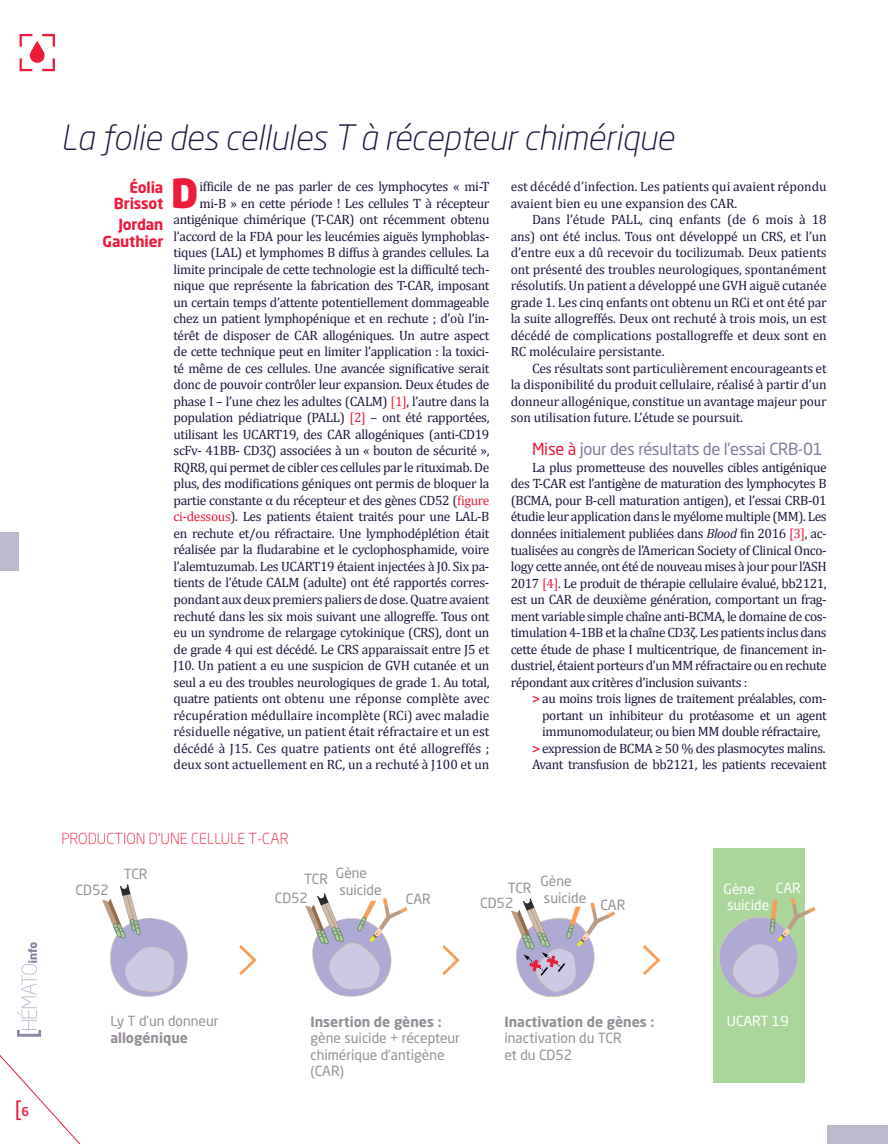
<style>
.page{position:relative;width:888px;height:1144px;background:#fff}
.page>*{position:absolute;margin:0;border:0;box-sizing:border-box;transform-origin:0 0}
.t1{font:900 39.6px "Neo Sans Std";color:#ed1a3a}
.t2{font:italic 300 34.5px "Neo Sans Std";letter-spacing:-.01em;color:#1e163c}
.t3{font:21px "Neo Sans Std";color:#ed1a3a}
.t4{font:16.5px "Neo Sans Std";letter-spacing:-.02em;color:#7f7e9a}
.t5{font:300 15px "Neo Sans Std";color:#ed1a3a}
.t6{font:700 15px/16.5px "Neo Sans Std";letter-spacing:-.01em;color:#ed1a3a;text-align:right}
.t7{font:13.8px/16.6px "Neo Sans Std";color:#968f98}
.t8{font:700 13.8px "Neo Sans Std";color:#968f98}
.t9{font:13.8px/16.6px "Neo Sans Std";color:#fff}
.t10{font:13.5px/16.5px "Cambria";letter-spacing:-.025em;color:#1e163c;text-align:justify}
.t11{font:13.5px/16.5px "Cambria";color:#1e163c}
.s1{color:#ed1a3a}
.s2{font-style:italic}
.s3{font-weight:700;color:#ed1a3a}
.s4{font-weight:500;font-size:12px}
</style>
<div class="page">
<div style="left:827px;top:1124px;width:61px;height:19px;background:#bcbbcd"></div>
<div style="left:0;top:531px;width:19px;height:39px;background:#bcbbcd"></div>
<div style="left:713px;top:848px;width:91px;height:234px;background:#aad59b"></div>
<svg style="left:239px;top:945px;width:18px;height:29px"></svg>
<svg style="left:442px;top:945px;width:18px;height:29px"></svg>
<svg style="left:643px;top:945px;width:17px;height:29px"></svg>
<svg style="left:719px;top:897px;width:96px;height:105px"></svg>
<svg style="left:305px;top:893px;width:103px;height:104px"></svg>
<svg style="left:511px;top:898px;width:104px;height:99px"></svg>
<svg style="left:20px;top:34px;width:35px;height:37px"></svg>
<svg style="left:0;top:884px;width:188px;height:260px"></svg>
<h2 class="t2" style="left:61px;top:117px;width:615px">La folie des cellules T à récepteur chimérique</h2>
<h1 class="t1" style="left:171px;top:167px;width:29px">D</h1>
<p class="t6" style="left:114px;top:178px;width:51px">Éolia<br>Brissot</p>
<p class="t6" style="left:102px;top:216px;width:62px">Jordan<br>Gauthier</p>
<p class="t10" style="left:174px;top:178px;width:317px;text-align:right">ifficile de ne pas parler de ces lymphocytes « mi-T mi-B » en cette période ! Les cellules T à récepteur antigénique chimérique (T-CAR) ont récemment obtenu l’accord de la FDA pour les leucémies aiguës lymphoblas&shy;tiques (LAL) et lymphomes B diffus à grandes cellules. La limite principale de cette technologie est la difficulté tech&shy;nique que représente la fabrication des T-CAR, imposant un certain temps d’attente potentiellement dommageable chez un patient lymphopénique et en rechute ; d’où l’in&shy;térêt de disposer de CAR allogéniques. Un autre aspect de cette technique peut en limiter l’application : la toxici&shy;té même de ces cellules. Une avancée significative serait donc de pouvoir contrôler leur expansion. Deux études de phase I – l’une chez les adultes (CALM) <span class="s1">[1]</span>, l’autre dans la population pédiatrique (PALL) <span class="s1">[2]</span> – ont été rapportées, utilisant les UCART19, des CAR allogéniques (anti-CD19 scFv- 41BB- CD3ζ) associées à un « bouton de sécurité », RQR8, qui permet de cibler ces cellules par le rituximab. De plus, des modifications géniques ont permis de bloquer la partie constante α du récepteur et des gènes CD52 (<span class="s1">figure ci-dessous</span>). Les patients étaient traités pour une LAL-B en rechute et/ou réfractaire. Une lymphodéplétion était réalisée par la fludarabine et le cyclophosphamide, voire l’alemtuzumab. Les UCART19 étaient injectées à J0. Six pa&shy;tients de l’étude CALM (adulte) ont été rapportés corres&shy;pondant aux deux premiers paliers de dose. Quatre avaient rechuté dans les six mois suivant une allogreffe. Tous ont eu un syndrome de relargage cytokinique (CRS), dont un de grade 4 qui est décédé. Le CRS apparaissait entre J5 et J10. Un patient a eu une suspicion de GVH cutanée et un seul a eu des troubles neurologiques de grade 1. Au total, quatre patients ont obtenu une réponse complète avec récupération médullaire incomplète (RCi) avec maladie résiduelle négative, un patient était réfractaire et un est décédé à J15. Ces quatre patients ont été allogreffés ; deux sont actuellement en RC, un a rechuté à J100 et un</p>
<p class="t11" style="left:511px;top:178px;width:317px">est décédé d’infection. Les patients qui avaient répondu avaient bien eu une expansion des CAR.</p>
<p class="t10" style="left:511px;top:211px;width:317px;text-indent:21px">Dans l’étude PALL, cinq enfants (de 6 mois à 18 ans) ont été inclus. Tous ont développé un CRS, et l’un d’entre eux a dû recevoir du tocilizumab. Deux patients ont présenté des troubles neurologiques, spontanément résolutifs. Un patient a développé une GVH aiguë cutanée grade 1. Les cinq enfants ont obtenu un RCi et ont été par la suite allogreffés. Deux ont rechuté à trois mois, un est décédé de complications postallogreffe et deux sont en RC moléculaire persistante.</p>
<p class="t10" style="left:511px;top:359px;width:317px;text-indent:21px">Ces résultats sont particulièrement encourageants et la disponibilité du produit cellulaire, réalisé à partir d’un donneur allogénique, constitue un avantage majeur pour son utilisation future. L’étude se poursuit.</p>
<p class="t4" style="left:532px;top:439px;width:292px"><span class="s1">Mise à</span> jour des résultats de l’essai CRB-01</p>
<p class="t10" style="left:511px;top:459px;width:317px;text-indent:21px">La plus prometteuse des nouvelles cibles antigénique des T-CAR est l’antigène de maturation des lymphocytes B (BCMA, pour B-cell maturation antigen), et l’essai CRB-01 étudie leur application dans le myélome multiple (MM). Les données initialement publiées dans <span class="s2">Blood</span> fin 2016 <span class="s1">[3]</span>, ac&shy;tualisées au congrès de l’American Society of Clinical Onco&shy;logy cette année, ont été de nouveau mises à jour pour l’ASH 2017 <span class="s1">[4]</span>. Le produit de thérapie cellulaire évalué, bb2121, est un CAR de deuxième génération, comportant un frag&shy;ment variable simple chaîne anti-BCMA, le domaine de cos&shy;timulation 4-1BB et la chaîne CD3ζ. Les patients inclus dans cette étude de phase I multicentrique, de financement in&shy;dustriel, étaient porteurs d’un MM réfractaire ou en rechute répondant aux critères d’inclusion suivants :</p>
<p class="t10" style="left:532px;top:690px;width:296px"><span class="s3">&gt;</span> au moins trois lignes de traitement préalables, com-</p>
<p class="t10" style="left:542px;top:706px;width:286px">portant un inhibiteur du protéasome et un agent</p>
<p class="t10" style="left:542px;top:723px;width:280px">immunomodulateur, ou bien MM double réfractaire,</p>
<p class="t10" style="left:532px;top:739px;width:295px"><span class="s3">&gt;</span> expression de BCMA ≥ 50 % des plasmocytes malins.</p>
<p class="t10" style="left:532px;top:756px;width:296px">Avant transfusion de bb2121, les patients recevaient</p>
<p class="t5" style="left:62px;top:829px;width:229px">PRODUCTION D’UNE CELLULE T-CAR</p>
<p class="t7" style="left:76px;top:880px;width:35px">CD52</p>
<p class="t7" style="left:124px;top:865px;width:25px">TCR</p>
<p class="t7" style="left:339px;top:864px;width:44px;text-indent:-35px">TCR Gène suicide</p>
<p class="t7" style="left:275px;top:889px;width:35px">CD52</p>
<p class="t7" style="left:508px;top:879px;width:25px">TCR</p>
<p class="t7" style="left:540px;top:872px;width:47px">Gène suicide</p>
<p class="t7" style="left:406px;top:890px;width:26px">CAR</p>
<p class="t7" style="left:480px;top:893px;width:35px">CD52</p>
<p class="t7" style="left:600px;top:895px;width:26px">CAR</p>
<p class="t9" style="left:724px;top:879px;width:47px">Gène suicide</p>
<p class="t9" style="left:776px;top:879px;width:26px">CAR</p>
<h3 class="t3" style="left:15px;top:1094px;width:16px">[<span class="s4">6</span></h3>
<p class="t7" style="left:110px;top:1012px;width:110px">Ly T d’un donneur</p>
<p class="t8" style="left:110px;top:1028px;width:79px">allogénique</p>
<p class="t8" style="left:310px;top:1012px;width:132px">Insertion de gènes :</p>
<p class="t7" style="left:310px;top:1029px;width:151px">gène suicide + récepteur chimérique d’antigène (CAR)</p>
<p class="t8" style="left:504px;top:1012px;width:151px">Inactivation de gènes :</p>
<p class="t7" style="left:504px;top:1029px;width:119px">inactivation du TCR et du CD52</p>
<p class="t9" style="left:727px;top:1012px;width:63px">UCART 19</p>
</div>
